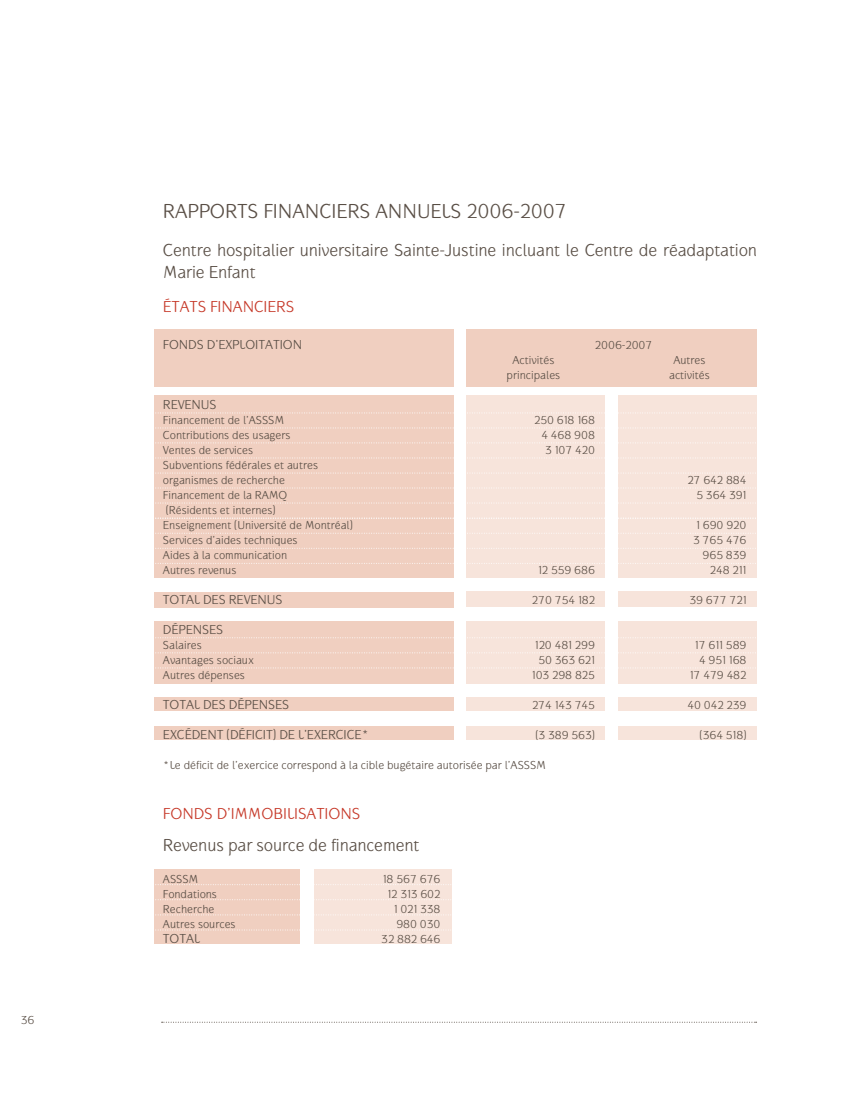
<style>
.page{position:relative;width:864px;height:1107px;background:#fff}
.page>*{position:absolute;margin:0;border:0;box-sizing:border-box;transform-origin:0 0}
.t1{font:21px "Gauntlet Classic";color:#594e45}
.t2{font:18px/21.6px "Gauntlet Classic";letter-spacing:-.005em;color:#594e45}
.t3{font:16.5px "Gauntlet Classic";color:#c63929}
.t4{font:13.5px "Gauntlet Classic";color:#594e45}
.t5{font:12px/15px "Gauntlet Classic";color:#594e45}
</style>
<div class="page">
<svg style="left:162px;top:1022px;width:595px;height:1px"></svg>
<div style="left:155px;top:870px;width:145px;height:74px;background:#f0cfc0"></div>
<div style="left:314px;top:870px;width:138px;height:74px;background:#f7e4db"></div>
<div style="left:467px;top:330px;width:290px;height:57px;background:#f0cfc0"></div>
<div style="left:154px;top:330px;width:299px;height:57px;background:#f0cfc0"></div>
<div style="left:154px;top:396px;width:299px;height:182px;background:#f0cfc0"></div>
<div style="left:467px;top:396px;width:138px;height:182px;background:#f7e4db"></div>
<div style="left:619px;top:396px;width:138px;height:182px;background:#f7e4db"></div>
<div style="left:154px;top:592px;width:299px;height:15px;background:#f0cfc0"></div>
<div style="left:467px;top:592px;width:138px;height:15px;background:#f7e4db"></div>
<div style="left:619px;top:592px;width:138px;height:15px;background:#f7e4db"></div>
<div style="left:154px;top:621px;width:299px;height:63px;background:#f0cfc0"></div>
<div style="left:467px;top:621px;width:138px;height:63px;background:#f7e4db"></div>
<div style="left:619px;top:621px;width:138px;height:63px;background:#f7e4db"></div>
<div style="left:154px;top:697px;width:299px;height:13px;background:#f0cfc0"></div>
<div style="left:467px;top:697px;width:138px;height:13px;background:#f7e4db"></div>
<div style="left:619px;top:697px;width:138px;height:13px;background:#f7e4db"></div>
<div style="left:154px;top:727px;width:299px;height:13px;background:#f0cfc0"></div>
<div style="left:467px;top:727px;width:138px;height:13px;background:#f7e4db"></div>
<div style="left:619px;top:727px;width:138px;height:13px;background:#f7e4db"></div>
<svg style="left:155px;top:413px;width:601px;height:1px"></svg>
<svg style="left:155px;top:428px;width:601px;height:1px"></svg>
<svg style="left:155px;top:443px;width:529px;height:1px"></svg>
<svg style="left:155px;top:458px;width:601px;height:1px"></svg>
<svg style="left:155px;top:473px;width:601px;height:1px"></svg>
<svg style="left:155px;top:488px;width:601px;height:1px"></svg>
<svg style="left:155px;top:503px;width:601px;height:1px"></svg>
<svg style="left:155px;top:518px;width:601px;height:1px"></svg>
<svg style="left:155px;top:533px;width:601px;height:1px"></svg>
<svg style="left:155px;top:548px;width:601px;height:1px"></svg>
<svg style="left:155px;top:563px;width:601px;height:1px"></svg>
<svg style="left:155px;top:637px;width:601px;height:1px"></svg>
<svg style="left:155px;top:653px;width:464px;height:1px"></svg>
<svg style="left:155px;top:668px;width:601px;height:1px"></svg>
<svg style="left:154px;top:884px;width:297px;height:1px"></svg>
<svg style="left:154px;top:899px;width:297px;height:1px"></svg>
<svg style="left:154px;top:915px;width:247px;height:1px"></svg>
<svg style="left:154px;top:930px;width:295px;height:1px"></svg>
<p class="t5" style="left:21px;top:1013px;width:15px">36</p>
<h1 class="t1" style="left:163px;top:199px;width:13px">RAPPORTS</h1>
<h1 class="t1" style="left:263px;top:199px;width:22px">FINANCIERS</h1>
<h1 class="t1" style="left:375px;top:199px;width:14px">ANNUELS</h1>
<h1 class="t1" style="left:466px;top:199px;width:102px">2006-2007</h1>
<h2 class="t2" style="left:163px;top:239px;width:596px">Centre hospitalier universitaire Sainte-Justine incluant le Centre de réadaptation<br>Marie Enfant</h2>
<h3 class="t3" style="left:163px;top:297px;width:133px">États financiers</h3>
<p class="t4" style="left:163px;top:337px;width:141px">Fonds d’exploitation</p>
<p class="t5" style="left:513px;top:337px;width:141px;text-indent:82px">2006-2007<br>Activités A</p>
<p class="t5" style="left:680px;top:352px;width:27px">utres</p>
<p class="t5" style="left:507px;top:367px;width:55px">principales</p>
<p class="t5" style="left:669px;top:367px;width:42px">activités</p>
<p class="t4" style="left:163px;top:397px;width:55px">Revenus</p>
<p class="t5" style="left:163px;top:412px;width:94px">Financement de l’ASSS</p>
<p class="t5" style="left:274px;top:412px;width:11px">M</p>
<p class="t5" style="left:534px;top:412px;width:62px">250 618 168</p>
<p class="t5" style="left:163px;top:427px;width:129px">Contributions des usagers</p>
<p class="t5" style="left:542px;top:427px;width:55px">4 468 908</p>
<p class="t5" style="left:163px;top:442px;width:92px">Ventes de services</p>
<p class="t5" style="left:545px;top:442px;width:51px">3 107 420</p>
<p class="t5" style="left:163px;top:457px;width:157px">Subventions fédérales et autres organismes de recherche</p>
<p class="t5" style="left:687px;top:472px;width:61px">27 642 884</p>
<p class="t5" style="left:163px;top:487px;width:126px">Financement de la RAMQ</p>
<p class="t5" style="left:696px;top:487px;width:52px">5 364 391</p>
<p class="t5" style="left:163px;top:502px;width:192px">(Résidents et internes)<br>Enseignement (U niversité de Montréal)</p>
<p class="t5" style="left:696px;top:517px;width:52px">1 690 920</p>
<p class="t5" style="left:163px;top:532px;width:136px">Services d’aides techniques</p>
<p class="t5" style="left:693px;top:532px;width:55px">3 765 476</p>
<p class="t5" style="left:163px;top:547px;width:126px">Aides à la communication</p>
<p class="t5" style="left:703px;top:547px;width:45px">965 839</p>
<p class="t5" style="left:163px;top:562px;width:75px">Autres revenus</p>
<p class="t5" style="left:538px;top:562px;width:58px">12 559 686</p>
<p class="t5" style="left:710px;top:562px;width:38px">248 211</p>
<p class="t4" style="left:163px;top:592px;width:121px">Total des revenus</p>
<p class="t5" style="left:532px;top:592px;width:64px">270 754 182</p>
<p class="t5" style="left:689px;top:592px;width:58px">39 677 721</p>
<p class="t4" style="left:163px;top:622px;width:62px">Dépenses</p>
<p class="t5" style="left:163px;top:637px;width:40px">Salaires</p>
<p class="t5" style="left:535px;top:637px;width:62px">120 481 299</p>
<p class="t5" style="left:695px;top:637px;width:53px">17 611 589</p>
<p class="t5" style="left:163px;top:652px;width:92px">Avantages sociaux</p>
<p class="t5" style="left:538px;top:652px;width:58px">50 363 621</p>
<p class="t5" style="left:699px;top:652px;width:49px">4 951 168</p>
<p class="t5" style="left:163px;top:667px;width:84px">Autres dépenses</p>
<p class="t5" style="left:532px;top:667px;width:65px">103 298 825</p>
<p class="t5" style="left:690px;top:667px;width:58px">17 479 482</p>
<p class="t4" style="left:163px;top:697px;width:128px">Total des dépenses</p>
<p class="t5" style="left:532px;top:697px;width:64px">274 143 745</p>
<p class="t5" style="left:688px;top:697px;width:60px">40 042 239</p>
<p class="t4" style="left:163px;top:727px;width:208px">Excédent (déficit) de l’exercice*</p>
<p class="t5" style="left:535px;top:727px;width:61px">(3 389 563)</p>
<p class="t5" style="left:700px;top:727px;width:48px">(364 518)</p>
<p class="t5" style="left:163px;top:757px;width:355px">*Le déficit de l’exercice correspond à la cible bugétaire autorisée par l’ASSS</p>
<p class="t5" style="left:536px;top:757px;width:11px">M</p>
<h3 class="t3" style="left:163px;top:804px;width:19px">FONDS</h3>
<h3 class="t3" style="left:217px;top:804px;width:54px">D’IMMOBILISATIONS</h3>
<h2 class="t2" style="left:163px;top:834px;width:258px">Revenus par source de financement</h2>
<p class="t5" style="left:163px;top:871px;width:8px">ASSS</p>
<p class="t5" style="left:189px;top:871px;width:11px">M</p>
<p class="t5" style="left:383px;top:871px;width:59px">18 567 676</p>
<p class="t5" style="left:163px;top:886px;width:56px">Fondations</p>
<p class="t5" style="left:387px;top:886px;width:55px">12 313 602</p>
<p class="t5" style="left:163px;top:901px;width:53px">Recherche</p>
<p class="t5" style="left:394px;top:901px;width:48px">1 021 338</p>
<p class="t5" style="left:163px;top:916px;width:74px">Autres sources</p>
<p class="t5" style="left:396px;top:916px;width:46px">980 030</p>
<p class="t4" style="left:163px;top:930px;width:38px">Total</p>
<p class="t5" style="left:381px;top:931px;width:61px">32 882 646</p>
</div>
